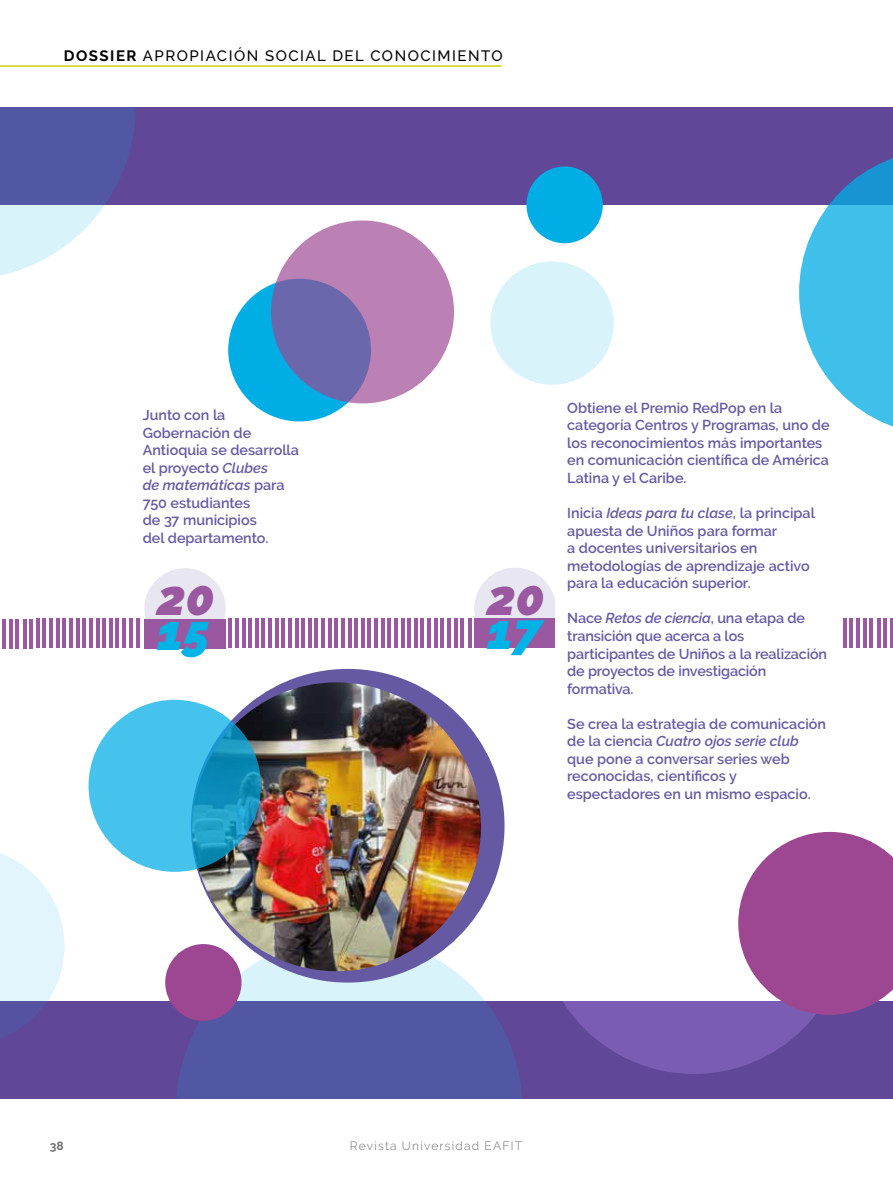
<style>
.page{position:relative;width:893px;height:1191px;background:#fff}
.page>*{position:absolute;margin:0;border:0;box-sizing:border-box;transform-origin:0 0}
.t1{font:italic 900 49.05px "Raleway";color:#99589f}
.t2{font:italic 900 49.05px "Raleway";color:#00b3e7}
.t3{font:500 15px "Raleway";letter-spacing:.1em;color:#000}
.t4{font:600 14.4px/17.5px "Raleway";color:#6559a3}
.t5{font:300 12px "Raleway";letter-spacing:.1em;color:#706f6f}
.t6{font:700 12px "Raleway";color:#706f6f}
.s1{font-weight:700}
.s2{font-style:italic}
</style>
<div class="page">
<div style="left:0;top:107px;width:893px;height:991px;background:#604797"></div>
<div style="left:0;top:205px;width:893px;height:795px;background:#fff"></div>
<svg style="left:176px;top:935px;width:346px;height:163px;fill:#5157a2"></svg>
<svg style="left:0;top:107px;width:135px;height:169px"></svg>
<div style="left:490px;top:261px;width:124px;height:124px;background:#d9f3fb;border-radius:50%"></div>
<svg style="left:144px;top:568px;width:82px;height:51px"></svg>
<div style="left:144px;top:619px;width:82px;height:29px;background:#99589f"></div>
<svg style="left:474px;top:568px;width:81px;height:50px"></svg>
<div style="left:474px;top:618px;width:82px;height:30px;background:#99589f"></div>
<hr style="left:334px;top:618px;width:4px;height:30px;background:#99589f">
<hr style="left:341px;top:618px;width:4px;height:30px;background:#99589f">
<hr style="left:348px;top:618px;width:3px;height:30px;background:#99589f">
<hr style="left:354px;top:618px;width:4px;height:30px;background:#99589f">
<hr style="left:361px;top:618px;width:4px;height:30px;background:#99589f">
<hr style="left:368px;top:618px;width:3px;height:30px;background:#99589f">
<hr style="left:374px;top:618px;width:4px;height:30px;background:#99589f">
<hr style="left:381px;top:618px;width:4px;height:30px;background:#99589f">
<hr style="left:387px;top:618px;width:4px;height:30px;background:#99589f">
<hr style="left:394px;top:618px;width:4px;height:30px;background:#99589f">
<hr style="left:401px;top:618px;width:3px;height:30px;background:#99589f">
<hr style="left:407px;top:618px;width:4px;height:30px;background:#99589f">
<hr style="left:414px;top:618px;width:4px;height:30px;background:#99589f">
<hr style="left:421px;top:618px;width:3px;height:30px;background:#99589f">
<hr style="left:242px;top:618px;width:3px;height:30px;background:#99589f">
<hr style="left:248px;top:618px;width:4px;height:30px;background:#99589f">
<hr style="left:229px;top:618px;width:3px;height:30px;background:#99589f">
<hr style="left:235px;top:618px;width:4px;height:30px;background:#99589f">
<hr style="left:255px;top:618px;width:4px;height:30px;background:#99589f">
<hr style="left:262px;top:618px;width:3px;height:30px;background:#99589f">
<hr style="left:268px;top:618px;width:4px;height:30px;background:#99589f">
<hr style="left:275px;top:618px;width:3px;height:30px;background:#99589f">
<hr style="left:281px;top:618px;width:4px;height:30px;background:#99589f">
<hr style="left:288px;top:618px;width:4px;height:30px;background:#99589f">
<hr style="left:295px;top:618px;width:3px;height:30px;background:#99589f">
<hr style="left:301px;top:618px;width:4px;height:30px;background:#99589f">
<hr style="left:308px;top:618px;width:4px;height:30px;background:#99589f">
<hr style="left:315px;top:618px;width:3px;height:30px;background:#99589f">
<hr style="left:321px;top:618px;width:4px;height:30px;background:#99589f">
<hr style="left:328px;top:618px;width:3px;height:30px;background:#99589f">
<hr style="left:427px;top:618px;width:4px;height:30px;background:#99589f">
<hr style="left:434px;top:618px;width:4px;height:30px;background:#99589f">
<hr style="left:440px;top:618px;width:4px;height:30px;background:#99589f">
<hr style="left:447px;top:618px;width:4px;height:30px;background:#99589f">
<hr style="left:454px;top:618px;width:3px;height:30px;background:#99589f">
<hr style="left:460px;top:618px;width:4px;height:30px;background:#99589f">
<hr style="left:468px;top:618px;width:3px;height:30px;background:#99589f">
<hr style="left:2px;top:619px;width:4px;height:29px;background:#99589f">
<hr style="left:9px;top:619px;width:4px;height:29px;background:#99589f">
<hr style="left:15px;top:619px;width:4px;height:29px;background:#99589f">
<hr style="left:23px;top:619px;width:3px;height:29px;background:#99589f">
<hr style="left:29px;top:619px;width:4px;height:29px;background:#99589f">
<hr style="left:36px;top:618px;width:4px;height:30px;background:#99589f">
<hr style="left:43px;top:618px;width:3px;height:30px;background:#99589f">
<hr style="left:49px;top:618px;width:4px;height:30px;background:#99589f">
<hr style="left:56px;top:618px;width:4px;height:30px;background:#99589f">
<hr style="left:63px;top:618px;width:3px;height:30px;background:#99589f">
<hr style="left:69px;top:618px;width:4px;height:30px;background:#99589f">
<hr style="left:76px;top:618px;width:4px;height:30px;background:#99589f">
<hr style="left:82px;top:618px;width:4px;height:30px;background:#99589f">
<hr style="left:89px;top:618px;width:4px;height:30px;background:#99589f">
<hr style="left:96px;top:618px;width:3px;height:30px;background:#99589f">
<hr style="left:102px;top:618px;width:4px;height:30px;background:#99589f">
<hr style="left:109px;top:618px;width:4px;height:30px;background:#99589f">
<hr style="left:116px;top:618px;width:3px;height:30px;background:#99589f">
<hr style="left:122px;top:618px;width:4px;height:30px;background:#99589f">
<hr style="left:130px;top:618px;width:3px;height:30px;background:#99589f">
<hr style="left:136px;top:618px;width:4px;height:30px;background:#99589f">
<hr style="left:843px;top:618px;width:4px;height:30px;background:#99589f">
<hr style="left:850px;top:618px;width:3px;height:30px;background:#99589f">
<hr style="left:856px;top:618px;width:4px;height:30px;background:#99589f">
<hr style="left:863px;top:618px;width:4px;height:30px;background:#99589f">
<hr style="left:869px;top:618px;width:4px;height:30px;background:#99589f">
<hr style="left:877px;top:618px;width:3px;height:30px;background:#99589f">
<hr style="left:883px;top:618px;width:4px;height:30px;background:#99589f">
<hr style="left:891px;top:618px;width:2px;height:30px;background:#99589f">
<div style="left:228px;top:279px;width:143px;height:142px;background:#00ade5;border-radius:50%"></div>
<svg style="left:271px;top:220px;width:183px;height:183px;background:#9f77b1"></svg>
<div style="left:165px;top:944px;width:76px;height:76px;background:#9d4793;border-radius:50%"></div>
<div style="left:526px;top:166px;width:77px;height:77px;background:#00ade5;border-radius:50%"></div>
<svg style="left:539px;top:765px;width:310px;height:309px"></svg>
<svg style="left:0;top:853px;width:65px;height:185px"></svg>
<div style="left:556px;top:385px;width:284px;height:459px;background:#fff"></div>
<svg style="left:799px;top:158px;width:94px;height:269px"></svg>
<svg style="left:738px;top:832px;width:155px;height:182px;background:#a65da0"></svg>
<div style="left:191px;top:669px;width:313px;height:313px;background:#6559a3;border-radius:50%"></div>
<img style="left:192px;top:682px;width:289px;height:289px;border-radius:144px">
<svg style="left:89px;top:700px;width:172px;height:172px;background:#36b4de"></svg>
<hr style="left:0;top:65px;width:501px;height:2px;background:#c8d300">
<p class="t3" style="left:64px;top:47px;width:441px"><span class="s1">DOSSIER</span> APROPIACIÓN SOCIAL DEL CONOCIMIENTO</p>
<p class="t4" style="left:143px;top:406px;width:158px">Junto con la<br>Gobernación de<br>Antioquia se desarrolla el proyecto <span class="s2">Clubes<br>de matemáticas</span> para<br>750 estudiantes<br>de 37 municipios<br>del departamento.</p>
<h1 class="t1" style="left:157px;top:569px;width:59px">20</h1>
<h1 class="t2" style="left:157px;top:604px;width:54px">15</h1>
<h1 class="t1" style="left:487px;top:569px;width:59px">20</h1>
<h1 class="t2" style="left:487px;top:603px;width:56px">17</h1>
<p class="t4" style="left:567px;top:399px;width:264px">Obtiene el Premio RedPop en la categoría Centros y Programas, uno de los reconocimientos más importantes en comunicación científica de América<br>Latina y el Caribe.</p>
<p class="t4" style="left:567px;top:504px;width:249px">Inicia <span class="s2">Ideas para tu clase</span>, la principal apuesta de Uniños para formar<br>a docentes universitarios en metodologías de aprendizaje activo para la educación superior.</p>
<p class="t4" style="left:567px;top:609px;width:261px">Nace <span class="s2">Retos de ciencia</span>, una etapa de transición que acerca a los participantes de Uniños a la realización de proyectos de investigación formativa.</p>
<p class="t4" style="left:567px;top:715px;width:260px">Se crea la estrategia de comunicación de la ciencia <span class="s2">Cuatro ojos serie club </span>que pone a conversar series web reconocidas, científicos y espectadores en un mismo espacio.</p>
<p class="t6" style="left:50px;top:1139px;width:15px">38</p>
<p class="t5" style="left:350px;top:1139px;width:174px">Revista Universidad EAFIT</p>
</div>
